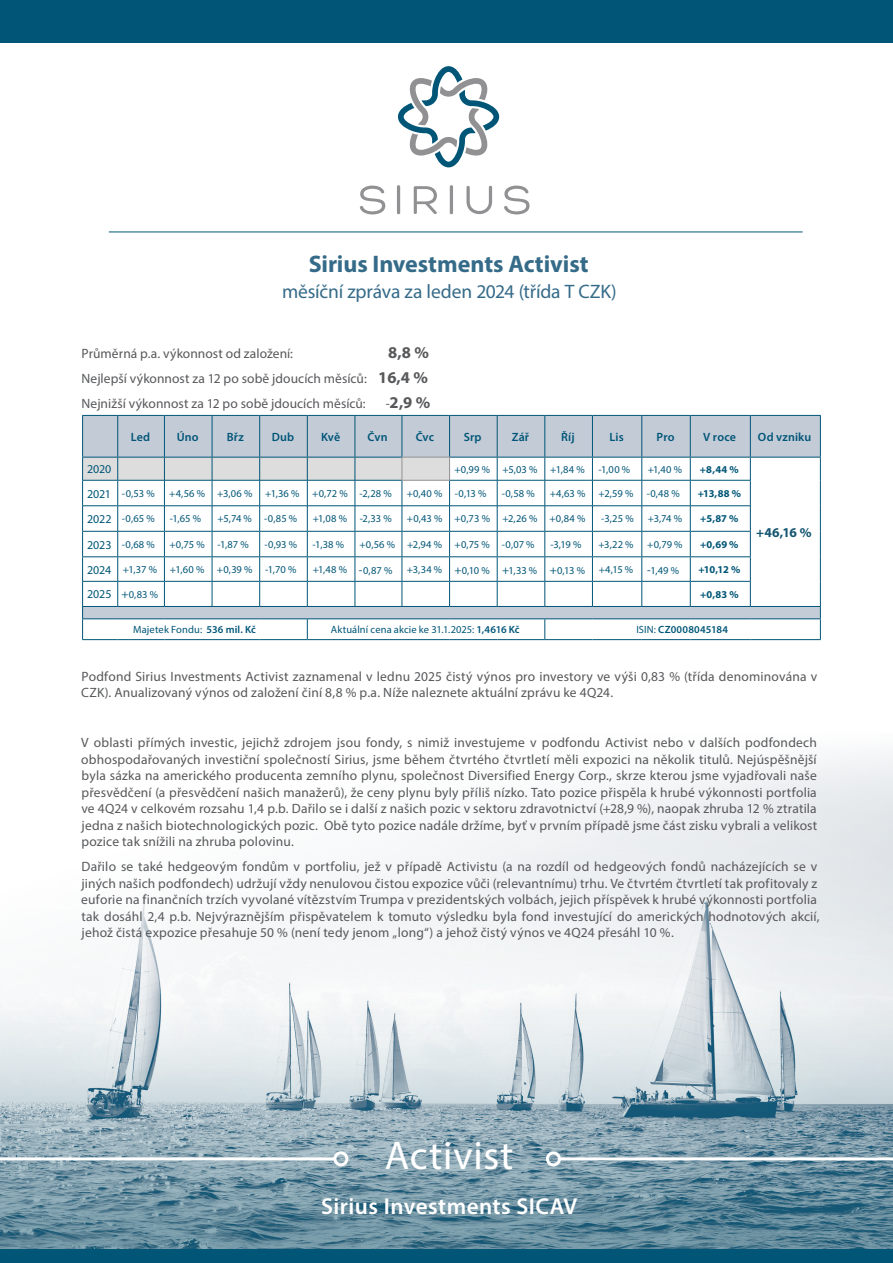
<style>
.page{position:relative;width:893px;height:1263px;background:#fff}
.page>*{position:absolute;margin:0;border:0;box-sizing:border-box;transform-origin:0 0}
.t1{font:40.05px "Myriad Pro";letter-spacing:.02em;color:#fff}
.t2{font:700 24px "Myriad Pro";letter-spacing:-.005em;color:#356b89}
.t3{font:600 23.1px "Myriad Pro";letter-spacing:.02em;color:#fff}
.t4{font:19.5px "Myriad Pro";letter-spacing:-.01em;color:#356b89}
.t5{font:700 16.5px "Myriad Pro";color:#57585a}
.t6{font:13.5px/16.5px "Myriad Pro";letter-spacing:.01em;color:#57585a}
.t7{font:700 13.5px "Myriad Pro";color:#145571}
.t8{font:600 12px "Myriad Pro";letter-spacing:.01em;color:#015677}
.t9{font:12px "Myriad Pro";letter-spacing:-.005em;color:#015677}
.t10{font:10.5px "Myriad Pro";letter-spacing:.005em;color:#015677}
.t11{font:700 10.5px "Myriad Pro";letter-spacing:.005em;color:#015677}
.t12{font:600 10.5px "Myriad Pro";letter-spacing:.02em;color:#015677}
.s1{font-weight:700;font-size:16.5px}
.s2{font-weight:400;font-size:13.5px}
.s3{font-size:12px}
.s4{font-weight:600}
.s5{font-weight:400}
</style>
<div class="page">
<div style="left:0;top:0;width:893px;height:42px;background:#015677"></div>
<img style="left:118px;top:752px;width:775px;height:239px">
<svg style="left:0;top:991px;width:893px;height:258px;background:#a1b7c2"></svg>
<div style="left:0;top:1249px;width:893px;height:14px;background:#015677"></div>
<hr style="left:109px;top:232px;width:694px;height:1px;background:#015677">
<hr style="left:559px;top:1157px;width:334px;height:3px;background:#fff">
<div style="left:546px;top:1151px;width:15px;height:15px;border:3px solid #fff;border-radius:50%"></div>
<hr style="left:0;top:1157px;width:335px;height:3px;background:#fff">
<div style="left:333px;top:1151px;width:15px;height:15px;border:3px solid #fff;border-radius:50%"></div>
<svg style="left:398px;top:66px;width:101px;height:101px"></svg>
<svg style="left:359px;top:185px;width:170px;height:30px"></svg>
<hr style="left:82px;top:639px;width:36px;height:1px;background:#015677">
<hr style="left:118px;top:639px;width:46px;height:1px;background:#015677">
<hr style="left:164px;top:639px;width:48px;height:1px;background:#015677">
<hr style="left:212px;top:639px;width:48px;height:1px;background:#015677">
<hr style="left:260px;top:639px;width:47px;height:1px;background:#015677">
<hr style="left:307px;top:639px;width:48px;height:1px;background:#015677">
<hr style="left:355px;top:639px;width:47px;height:1px;background:#015677">
<hr style="left:402px;top:639px;width:48px;height:1px;background:#015677">
<hr style="left:450px;top:639px;width:47px;height:1px;background:#015677">
<hr style="left:497px;top:639px;width:48px;height:1px;background:#015677">
<hr style="left:545px;top:639px;width:47px;height:1px;background:#015677">
<hr style="left:592px;top:639px;width:50px;height:1px;background:#015677">
<hr style="left:642px;top:639px;width:48px;height:1px;background:#015677">
<hr style="left:690px;top:639px;width:60px;height:1px;background:#015677">
<hr style="left:750px;top:639px;width:71px;height:1px;background:#015677">
<svg style="left:82px;top:415px;width:739px;height:224px"></svg>
<hr style="left:402px;top:480px;width:48px;height:1px;background:#919193">
<p class="t2" style="left:309px;top:248px;width:281px">Sirius Investments Activist</p>
<p class="t4" style="left:282px;top:280px;width:336px">měsíční zpráva za leden 2024 (třída T CZK)</p>
<p class="t6" style="left:82px;top:345px;width:213px">Průměrná p.a. výkonnost od založení:</p>
<p class="t5" style="left:388px;top:342px;width:42px">8,8 %</p>
<p class="t6" style="left:82px;top:370px;width:348px">Nejlepší výkonnost za 12 po sobě jdoucích měsíců: <span class="s1">16,4 %</span></p>
<p class="t6" style="left:82px;top:395px;width:286px">Nejnižší výkonnost za 12 po sobě jdoucích měsíců:</p>
<p class="t5" style="left:386px;top:392px;width:46px"><span class="s2">-</span>2,9 %</p>
<p class="t8" style="left:131px;top:429px;width:21px">Led</p>
<p class="t8" style="left:177px;top:429px;width:23px">Úno</p>
<p class="t8" style="left:227px;top:429px;width:18px">Břz</p>
<p class="t8" style="left:272px;top:429px;width:24px">Dub</p>
<p class="t8" style="left:321px;top:429px;width:20px">Kvě</p>
<p class="t8" style="left:367px;top:429px;width:22px">Čvn</p>
<p class="t8" style="left:416px;top:429px;width:20px">Čvc</p>
<p class="t8" style="left:464px;top:429px;width:19px">Srp</p>
<p class="t8" style="left:512px;top:429px;width:19px">Zář</p>
<p class="t8" style="left:561px;top:429px;width:15px">Říj</p>
<p class="t8" style="left:609px;top:429px;width:16px">Lis</p>
<p class="t8" style="left:657px;top:429px;width:19px">Pro</p>
<p class="t8" style="left:703px;top:429px;width:34px">V roce</p>
<p class="t8" style="left:758px;top:429px;width:55px">Od vzniku</p>
<p class="t9" style="left:87px;top:462px;width:26px">2020</p>
<p class="t10" style="left:454px;top:463px;width:37px">+0,99 %</p>
<p class="t10" style="left:502px;top:463px;width:37px">+5,03 %</p>
<p class="t10" style="left:550px;top:463px;width:36px">+1,84 %</p>
<p class="t10" style="left:598px;top:463px;width:33px">-1,00 %</p>
<p class="t10" style="left:648px;top:463px;width:36px">+1,40 %</p>
<p class="t11" style="left:700px;top:462px;width:40px">+8,44 %</p>
<p class="t9" style="left:87px;top:486px;width:25px">2021</p>
<p class="t10" style="left:122px;top:487px;width:34px">-0,53 %</p>
<p class="t10" style="left:169px;top:487px;width:37px">+4,56 %</p>
<p class="t10" style="left:217px;top:487px;width:37px">+3,06 %</p>
<p class="t10" style="left:265px;top:487px;width:36px">+1,36 %</p>
<p class="t10" style="left:312px;top:487px;width:37px">+0,72 %</p>
<p class="t10" style="left:360px;top:487px;width:34px">-2,28 %</p>
<p class="t10" style="left:407px;top:487px;width:37px">+0,40 %</p>
<p class="t10" style="left:455px;top:487px;width:33px">-0,13 %</p>
<p class="t10" style="left:502px;top:487px;width:35px">-0,58 %</p>
<p class="t10" style="left:550px;top:487px;width:37px">+4,63 %</p>
<p class="t10" style="left:599px;top:487px;width:36px">+2,59 %</p>
<p class="t10" style="left:647px;top:487px;width:35px">-0,48 %</p>
<p class="t11" style="left:698px;top:487px;width:45px">+13,88 %</p>
<p class="t9" style="left:87px;top:512px;width:26px">2022</p>
<p class="t10" style="left:122px;top:512px;width:34px">-0,65 %</p>
<p class="t10" style="left:170px;top:512px;width:33px">-1,65 %</p>
<p class="t10" style="left:218px;top:512px;width:36px">+5,74 %</p>
<p class="t10" style="left:264px;top:512px;width:35px">-0,85 %</p>
<p class="t10" style="left:313px;top:512px;width:36px">+1,08 %</p>
<p class="t10" style="left:360px;top:512px;width:34px">-2,33 %</p>
<p class="t10" style="left:407px;top:512px;width:37px">+0,43 %</p>
<p class="t10" style="left:454px;top:512px;width:37px">+0,73 %</p>
<p class="t10" style="left:502px;top:512px;width:36px">+2,26 %</p>
<p class="t10" style="left:549px;top:512px;width:38px">+0,84 %</p>
<p class="t10" style="left:601px;top:512px;width:34px">-3,25 %</p>
<p class="t10" style="left:648px;top:512px;width:36px">+3,74 %</p>
<p class="t11" style="left:700px;top:512px;width:40px">+5,87 %</p>
<p class="t9" style="left:87px;top:537px;width:26px">2023</p>
<p class="t10" style="left:122px;top:538px;width:35px">-0,68 %</p>
<p class="t10" style="left:169px;top:538px;width:37px">+0,75 %</p>
<p class="t10" style="left:217px;top:538px;width:33px">-1,87 %</p>
<p class="t10" style="left:264px;top:538px;width:34px">-0,93 %</p>
<p class="t10" style="left:313px;top:538px;width:33px">-1,38 %</p>
<p class="t10" style="left:359px;top:538px;width:37px">+0,56 %</p>
<p class="t10" style="left:407px;top:538px;width:36px">+2,94 %</p>
<p class="t10" style="left:455px;top:538px;width:37px">+0,75 %</p>
<p class="t10" style="left:502px;top:538px;width:34px">-0,07 %</p>
<p class="t10" style="left:550px;top:538px;width:33px">-3,19 %</p>
<p class="t10" style="left:598px;top:538px;width:37px">+3,22 %</p>
<p class="t10" style="left:647px;top:538px;width:37px">+0,79 %</p>
<p class="t11" style="left:700px;top:538px;width:40px">+0,69 %</p>
<p class="t9" style="left:87px;top:562px;width:26px">2024</p>
<p class="t10" style="left:123px;top:563px;width:36px">+1,37 %</p>
<p class="t10" style="left:170px;top:563px;width:36px">+1,60 %</p>
<p class="t10" style="left:217px;top:563px;width:37px">+0,39 %</p>
<p class="t10" style="left:265px;top:563px;width:33px">-1,70 %</p>
<p class="t10" style="left:313px;top:563px;width:36px">+1,48 %</p>
<p class="t10" style="left:359px;top:564px;width:35px"><span class="s3">-</span>0,87 %</p>
<p class="t10" style="left:407px;top:563px;width:37px">+3,34 %</p>
<p class="t10" style="left:454px;top:564px;width:37px"><span class="s3">+</span>0,10 %</p>
<p class="t10" style="left:502px;top:564px;width:37px"><span class="s3">+</span>1,33 %</p>
<p class="t10" style="left:550px;top:564px;width:37px"><span class="s3">+</span>0,13 %</p>
<p class="t10" style="left:599px;top:563px;width:36px">+4,15 %</p>
<p class="t10" style="left:647px;top:564px;width:33px"><span class="s3">-</span>1,49 %</p>
<p class="t11" style="left:698px;top:563px;width:43px">+10,12 %</p>
<p class="t9" style="left:87px;top:587px;width:26px">2025</p>
<p class="t10" style="left:121px;top:588px;width:38px"><span class="s3">+</span>0,83 %</p>
<p class="t11" style="left:700px;top:587px;width:40px">+0,83 %</p>
<p class="t10" style="left:133px;top:623px;width:124px">Majetek Fondu: <span class="s4">536 mil. Kč</span></p>
<p class="t10" style="left:331px;top:623px;width:190px">Aktuální cena akcie ke 31.1.2025: <span class="s4">1,4616 Kč</span></p>
<p class="t12" style="left:636px;top:623px;width:93px"><span class="s5">ISIN:</span> CZ0008045184</p>
<p class="t7" style="left:756px;top:523px;width:57px">+46,16 %</p>
<p class="t6" style="left:81px;top:668px;width:737px">Podfond Sirius Investments Activist zaznamenal v lednu 2025 čistý výnos pro investory ve výši 0,83 % (třída denominována v<br>CZK). Anualizovaný výnos od založení činí 8,8 % p.a. Níže naleznete aktuální zprávu ke 4Q24.</p>
<p class="t6" style="left:81px;top:734px;width:738px;text-align:justify">V oblasti přímých investic, jejichž zdrojem jsou fondy, s nimiž investujeme v podfondu Activist nebo v dalších podfondech obhospodařovaných investiční společností Sirius, jsme během čtvrtého čtvrtletí měli expozici na několik titulů. Nejúspěšnější byla sázka na amerického producenta zemního plynu, společnost Diversified Energy Corp., skrze kterou jsme vyjadřovali naše přesvědčení (a přesvědčení našich manažerů), že ceny plynu byly příliš nízko. Tato pozice přispěla k hrubé výkonnosti portfolia ve 4Q24 v celkovém rozsahu 1,4 p.b. Dařilo se i další z našich pozic v sektoru zdravotnictví (+28,9 %), naopak zhruba 12 % ztratila jedna z našich biotechnologických pozic. Obě tyto pozice nadále držíme, byť v prvním případě jsme část zisku vybrali a velikost pozice tak snížili na zhruba polovinu.</p>
<p class="t6" style="left:81px;top:858px;width:740px">Dařilo se také hedgeovým fondům v portfoliu, jež v případě Activistu (a na rozdíl od hedgeových fondů nacházejících se v jiných našich podfondech) udržují vždy nenulovou čistou expozice vůči (relevantnímu) trhu. Ve čtvrtém čtvrtletí tak profitovaly z euforie na finančních trzích vyvolané vítězstvím Trumpa v prezidentských volbách, jejich příspěvek k hrubé výkonnosti portfolia tak dosáhl 2,4 p.b. Nejvýraznějším přispěvatelem k tomuto výsledku byla fond investující do amerických hodnotových akcií, jehož čistá expozice přesahuje 50 % (není tedy jenom „long“) a jehož čistý výnos ve 4Q24 přesáhl 10 %.</p>
<p class="t1" style="left:385px;top:1131px;width:130px">Activist</p>
<p class="t3" style="left:321px;top:1192px;width:258px">Sirius Investments SICAV</p>
</div>
